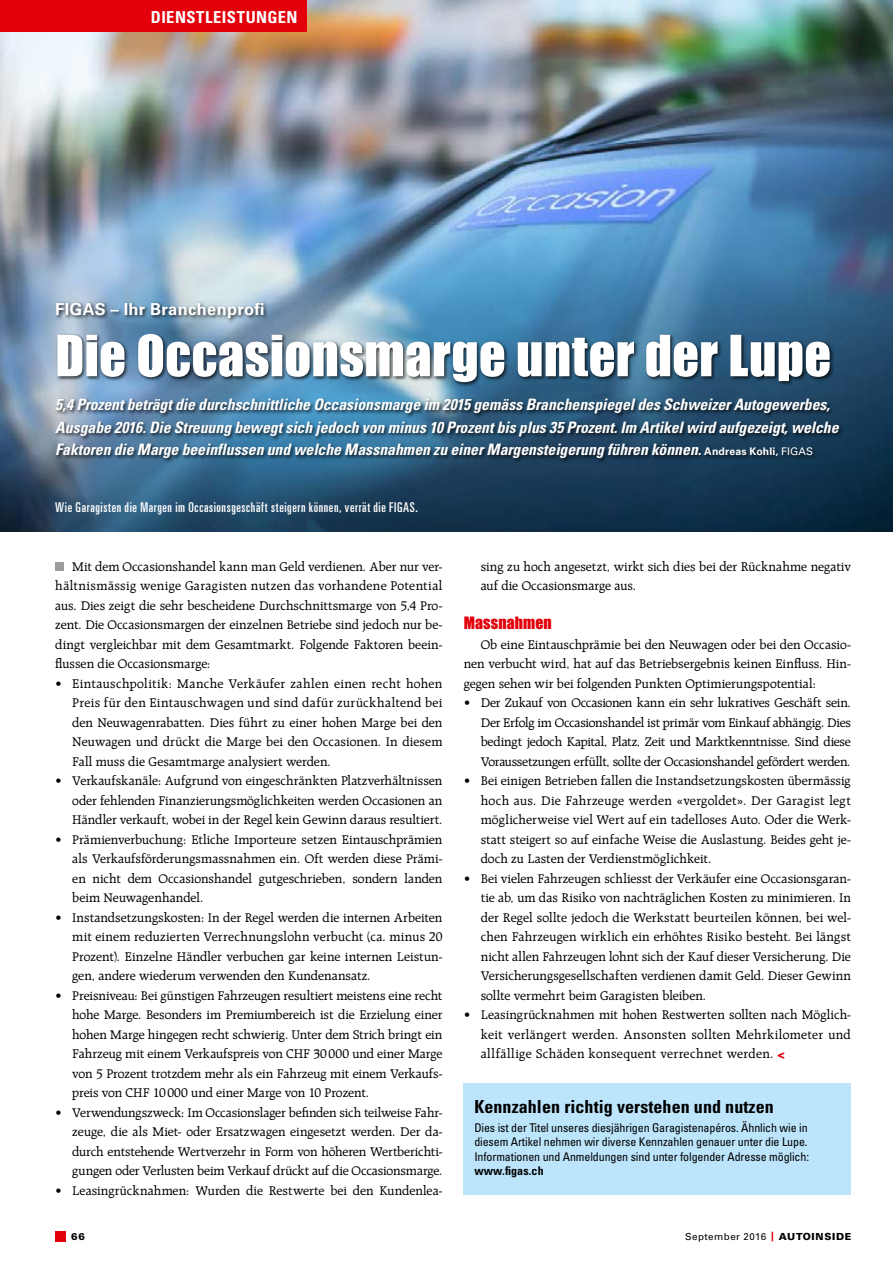
<style>
.page{position:relative;width:893px;height:1263px;background:#fff}
.page>*{position:absolute;margin:0;border:0;box-sizing:border-box;transform-origin:0 0}
.t1{font:52.5px "Impact MT Std";letter-spacing:.005em;color:#fff}
.t2{font:700 condensed 18px "Univers LT Std";letter-spacing:.005em;color:#000}
.t3{font:700 16.5px "Univers LT Std";letter-spacing:.02em;color:#fff}
.t4{font:700 condensed 16.5px "Univers LT Std";letter-spacing:.025em;color:#fff}
.t5{font:italic 700 condensed 15.75px/22.5px "Univers LT Std";letter-spacing:-.005em;color:#fff}
.t6{font:15.75px "Impact MT Std";letter-spacing:.01em;color:#e3000b}
.t7{font:13.5px/19.5px "Raleigh LT Std";color:#000;text-align:justify}
.t8{font:ultra-condensed 13.5px "Univers LT Std";letter-spacing:.045em;color:#fff}
.t9{font:condensed 12px/14.4px "Univers LT Std";letter-spacing:-.01em;color:#000}
.t10{font:700 condensed 12px "Univers LT Std";letter-spacing:.01em;color:#000}
.t11{font:9.75px "Univers LT Std";letter-spacing:.05em;color:#000}
.t12{font:900 9.75px "Univers LT Std";color:#000}
.s1{font-style:normal;font-stretch:normal;font-size:10.5px}
.s2{font-weight:400;font-style:normal;font-stretch:normal;font-size:10.5px}
.s3{font-family:"Impact MT Std";color:#e3000b}
.s4{font-weight:900;color:#e3000b}
.s5{font-weight:900}
</style>
<div class="page">
<img style="left:0;top:0;width:893px;height:532px">
<div style="left:55px;top:300px;width:214px;height:23px;background:#000;opacity:.75"></div>
<div style="left:56px;top:333px;width:779px;height:54px;background:#000;opacity:.75"></div>
<div style="left:54px;top:396px;width:790px;height:67px;background:#000;opacity:.75"></div>
<div style="left:55px;top:562px;width:9px;height:9px;background:#9c9c9d"></div>
<div style="left:464px;top:1083px;width:387px;height:112px;background:#bce4fa"></div>
<div style="left:0;top:0;width:306px;height:32px;background:#e3000b"></div>
<div style="left:55px;top:1231px;width:11px;height:11px;background:#e3000b"></div>
<p class="t4" style="left:151px;top:7px;width:148px">DIENSTLEISTUNGEN</p>
<p class="t3" style="left:55px;top:299px;width:211px">FIGAS – Ihr Branchenprofi</p>
<h1 class="t1" style="left:55px;top:321px;width:777px">Die Occasionsmarge unter der Lupe</h1>
<p class="t5" style="left:55px;top:393px;width:785px">5,4 Prozent beträgt die durchschnittliche Occasionsmarge im 2015 gemäss Branchenspiegel des Schweizer Autogewerbes,<br>Ausgabe 2016. Die Streuung bewegt sich jedoch von minus 10 Prozent bis plus 35 Prozent. Im Artikel wird aufgezeigt, welche<br>Faktoren die Marge beeinflussen und welche Massnahmen zu einer Margensteigerung führen können. <span class="s1">Andreas Kohli,</span> <span class="s2">FIGAS</span></p>
<p class="t8" style="left:55px;top:500px;width:364px">Wie Garagisten die Margen im Occasionsgeschäft steigern können, verrät die FIGAS.</p>
<p class="t7" style="left:55px;top:557px;width:389px;text-indent:17px">Mit dem Occasionshandel kann man Geld verdienen. Aber nur ver&shy;hältnismässig wenige Garagisten nutzen das vorhandene Potential aus. Dies zeigt die sehr bescheidene Durchschnittsmarge von 5,4 Pro&shy;zent. Die Occasionsmargen der einzelnen Betriebe sind jedoch nur be&shy;dingt vergleichbar mit dem Gesamtmarkt. Folgende Faktoren beein&shy;flussen die Occasionsmarge:</p>
<p class="t7" style="left:72px;top:674px;width:372px;text-indent:-17px">• Eintauschpolitik: Manche Verkäufer zahlen einen recht hohen Preis für den Eintauschwagen und sind dafür zurückhaltend bei den Neuwagenrabatten. Dies führt zu einer hohen Marge bei den Neuwagen und drückt die Marge bei den Occasionen. In diesem Fall muss die Gesamtmarge analysiert werden.</p>
<p class="t7" style="left:72px;top:771px;width:372px;text-indent:-17px">• Verkaufskanäle: Aufgrund von eingeschränkten Platzverhältnissen oder fehlenden Finanzierungsmöglichkeiten werden Occasionen an Händler verkauft, wobei in der Regel kein Gewinn daraus resultiert.</p>
<p class="t7" style="left:72px;top:830px;width:372px;text-indent:-17px">• Prämienverbuchung: Etliche Importeure setzen Eintauschprämien als Verkaufsförderungsmassnahmen ein. Oft werden diese Prämi&shy;en nicht dem Occasionshandel gutgeschrieben, sondern landen beim Neuwagenhandel.</p>
<p class="t7" style="left:72px;top:908px;width:372px;text-indent:-17px">• Instandsetzungskosten: In der Regel werden die internen Arbeiten mit einem reduzierten Verrechnungslohn verbucht (ca. minus 20<br>Prozent). Einzelne Händler verbuchen gar keine internen Leistun&shy;gen, andere wiederum verwenden den Kundenansatz.</p>
<p class="t7" style="left:72px;top:985px;width:372px;text-indent:-17px">• Preisniveau: Bei günstigen Fahrzeugen resultiert meistens eine recht hohe Marge. Besonders im Premiumbereich ist die Erzielung einer hohen Marge hingegen recht schwierig. Unter dem Strich bringt ein Fahrzeug mit einem Verkaufspreis von CHF 30000 und einer Marge von 5 Prozent trotzdem mehr als ein Fahrzeug mit einem Verkaufs&shy;preis von CHF 10000 und einer Marge von 10 Prozent.</p>
<p class="t7" style="left:72px;top:1102px;width:372px;text-indent:-17px">• Verwendungszweck: Im Occasionslager befinden sich teilweise Fahr&shy;zeuge, die als Miet- oder Ersatzwagen eingesetzt werden. Der da&shy;durch entstehende Wertverzehr in Form von höheren Wertberichti&shy;gungen oder Verlusten beim Verkauf drückt auf die Occasionsmarge.</p>
<p class="t7" style="left:55px;top:1180px;width:389px">• Leasingrücknahmen: Wurden die Restwerte bei den Kundenlea-</p>
<p class="t7" style="left:481px;top:557px;width:372px">sing zu hoch angesetzt, wirkt sich dies bei der Rücknahme negativ auf die Occasionsmarge aus.</p>
<p class="t6" style="left:464px;top:613px;width:90px">Massnahmen</p>
<p class="t7" style="left:464px;top:635px;width:389px;text-indent:17px">Ob eine Eintauschprämie bei den Neuwagen oder bei den Occasio&shy;nen verbucht wird, hat auf das Betriebsergebnis keinen Einfluss. Hin&shy;gegen sehen wir bei folgenden Punkten Optimierungspotential:</p>
<p class="t7" style="left:481px;top:693px;width:372px;text-indent:-17px">• Der Zukauf von Occasionen kann ein sehr lukratives Geschäft sein.<br>Der Erfolg im Occasionshandel ist primär vom Einkauf abhängig. Dies bedingt jedoch Kapital, Platz, Zeit und Marktkenntnisse. Sind diese Voraussetzungen erfüllt, sollte der Occasionshandel gefördert werden.</p>
<p class="t7" style="left:481px;top:771px;width:372px;text-indent:-17px">• Bei einigen Betrieben fallen die Instandsetzungskosten übermässig hoch aus. Die Fahrzeuge werden «vergoldet». Der Garagist legt möglicherweise viel Wert auf ein tadelloses Auto. Oder die Werk&shy;statt steigert so auf einfache Weise die Auslastung. Beides geht je&shy;doch zu Lasten der Verdienstmöglichkeit.</p>
<p class="t7" style="left:481px;top:869px;width:372px;text-indent:-17px">• Bei vielen Fahrzeugen schliesst der Verkäufer eine Occasionsgaran&shy;tie ab, um das Risiko von nachträglichen Kosten zu minimieren. In der Regel sollte jedoch die Werkstatt beurteilen können, bei wel&shy;chen Fahrzeugen wirklich ein erhöhtes Risiko besteht. Bei längst nicht allen Fahrzeugen lohnt sich der Kauf dieser Versicherung. Die Versicherungsgesellschaften verdienen damit Geld. Dieser Gewinn sollte vermehrt beim Garagisten bleiben.</p>
<p class="t7" style="left:481px;top:1005px;width:372px;text-indent:-17px">• Leasingrücknahmen mit hohen Restwerten sollten nach Möglich&shy;keit verlängert werden. Ansonsten sollten Mehrkilometer und allfällige Schäden konsequent verrechnet werden. <span class="s3">&lt;</span></p>
<h2 class="t2" style="left:474px;top:1096px;width:301px">Kennzahlen richtig verstehen und nutzen</h2>
<p class="t9" style="left:474px;top:1120px;width:336px">Dies ist der Titel unseres diesjährigen Garagistenapéros. Ähnlich wie in diesem Artikel nehmen wir diverse Kennzahlen genauer unter die Lupe.<br>Informationen und Anmeldungen sind unter folgender Adresse möglich:</p>
<p class="t10" style="left:474px;top:1163px;width:71px">www.figas.ch</p>
<p class="t12" style="left:71px;top:1231px;width:15px">66</p>
<p class="t11" style="left:685px;top:1231px;width:168px">September 2016 <span class="s4">|</span> <span class="s5">AUTOINSIDE</span></p>
</div>
